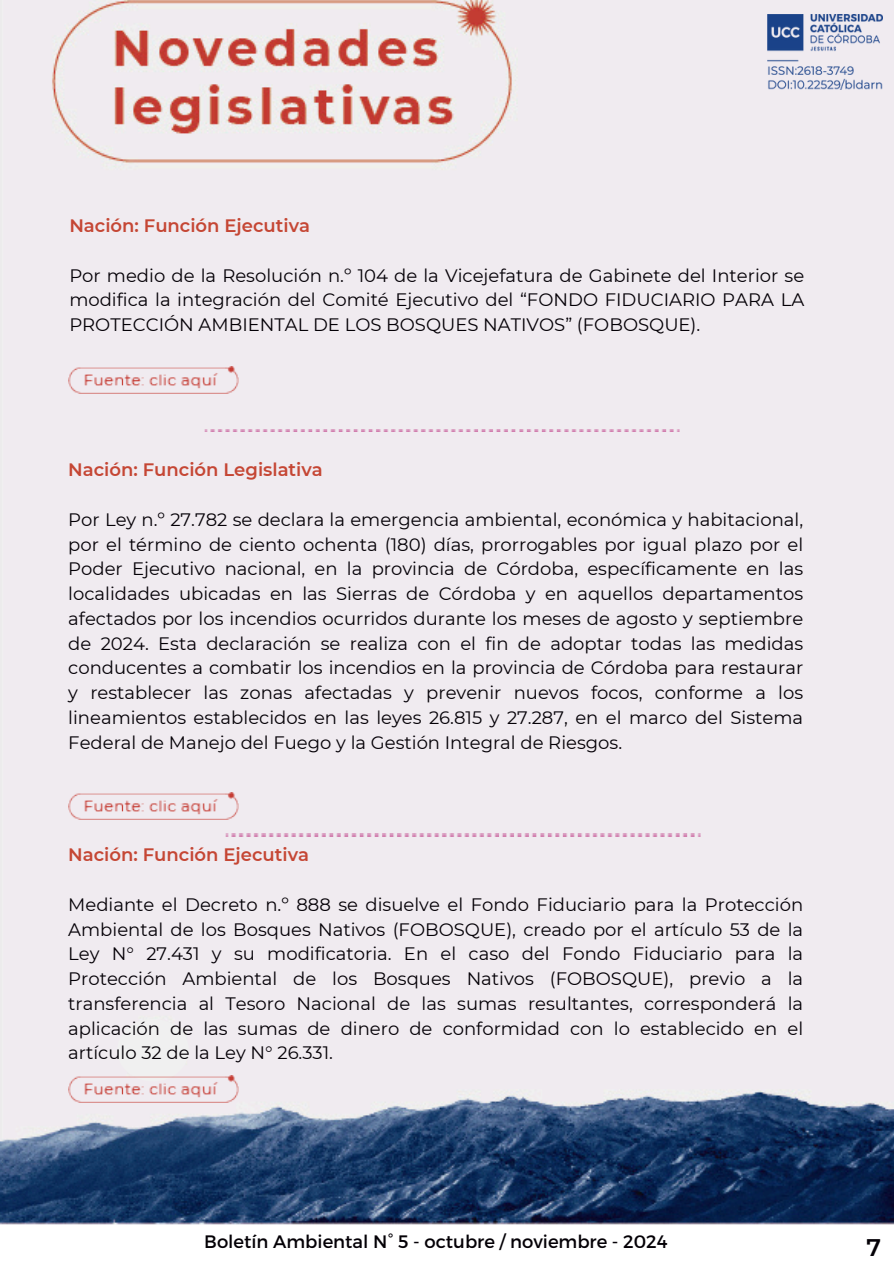
<style>
.page{position:relative;width:894px;height:1264px;background:#fff}
.page>*{position:absolute;margin:0;border:0;box-sizing:border-box;transform-origin:0 0}
.t1{font:600 24px "Montserrat";color:#040006}
.t2{font:18px/24.8px "Montserrat";color:#040006;text-align:justify}
.t3{font:600 18px "Montserrat";color:#c54634}
</style>
<div class="page">
<img style="left:0;top:0;width:893px;height:1225px">
<img style="left:225px;top:833px;width:475px;height:3px">
<img style="left:767px;top:15px;width:115px;height:74px">
<img style="left:204px;top:429px;width:475px;height:2px">
<div style="left:117px;top:1018px;width:72px;height:63px;background:#f0f0f0;border-radius:50%"></div>
<img style="left:68px;top:793px;width:170px;height:27px">
<img style="left:68px;top:366px;width:170px;height:27px">
<img style="left:68px;top:1075px;width:170px;height:27px">
<p class="t3" style="left:69px;top:215px;width:242px">Nación: Función Ejecutiva</p>
<p class="t2" style="left:69px;top:263px;width:736px">Por medio de la Resolución n.º 104 de la Vicejefatura de Gabinete del Interior se modifica la integración del Comité Ejecutivo del “FONDO FIDUCIARIO PARA LA PROTECCIÓN AMBIENTAL DE LOS BOSQUES NATIVOS” (FOBOSQUE).</p>
<p class="t3" style="left:68px;top:459px;width:256px">Nación: Función Legislativa</p>
<p class="t2" style="left:68px;top:507px;width:736px">Por Ley n.º 27.782 se declara la emergencia ambiental, económica y habitacional, por el término de ciento ochenta (180) días, prorrogables por igual plazo por el Poder Ejecutivo nacional, en la provincia de Córdoba, específicamente en las localidades ubicadas en las Sierras de Córdoba y en aquellos departamentos afectados por los incendios ocurridos durante los meses de agosto y septiembre de 2024. Esta declaración se realiza con el fin de adoptar todas las medidas conducentes a combatir los incendios en la provincia de Córdoba para restaurar y restablecer las zonas afectadas y prevenir nuevos focos, conforme a los lineamientos establecidos en las leyes 26.815 y 27.287, en el marco del Sistema Federal de Manejo del Fuego y la Gestión Integral de Riesgos.</p>
<h1 class="t3" style="left:68px;top:843px;width:242px">Nación: Función Ejecutiva</h1>
<p class="t2" style="left:68px;top:892px;width:736px">Mediante el Decreto n.º 888 se disuelve el Fondo Fiduciario para la Protección Ambiental de los Bosques Nativos (FOBOSQUE), creado por el artículo 53 de la Ley N° 27.431 y su modificatoria. En el caso del Fondo Fiduciario para la Protección Ambiental de los Bosques Nativos (FOBOSQUE), previo a la transferencia al Tesoro Nacional de las sumas resultantes, corresponderá la aplicación de las sumas de dinero de conformidad con lo establecido en el artículo 32 de la Ley N° 26.331.</p>
<h1 class="t2" style="left:204px;top:1228px;width:465px">Boletín Ambiental N° 5 - octubre / noviembre - 2024</h1>
<p class="t1" style="left:866px;top:1232px;width:16px">7</p>
</div>
